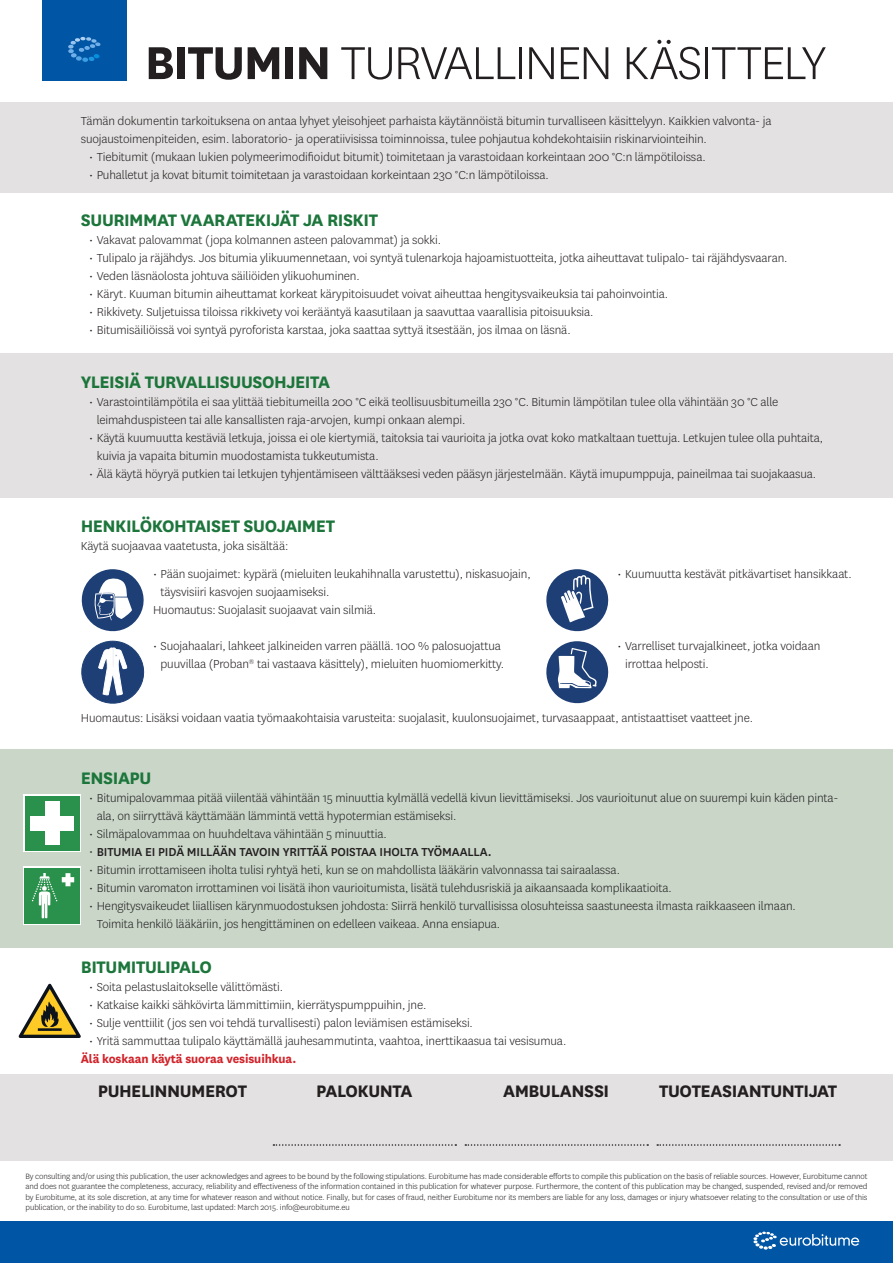
<style>
.page{position:relative;width:893px;height:1263px;background:#fff}
.page>*{position:absolute;margin:0;border:0;box-sizing:border-box;transform-origin:0 0}
.t1{font:300 54px "National";letter-spacing:-.035em;color:#231f20}
.t2{font:700 19.5px "National";letter-spacing:-.025em;color:#1c753b}
.t3{font:700 19.5px "National";letter-spacing:-.025em;color:#231f20}
.t4{font:300 13.5px/18px "National";letter-spacing:-.01em;color:#231f20}
.t5{font:500 13.5px "National";letter-spacing:-.01em;color:#231f20}
.t6{font:700 13.5px "National";letter-spacing:-.01em;color:#d1232a}
.t7{font:300 9px/10.5px "National";letter-spacing:-.01em;color:#231f20;text-align:justify}
.s1{font-weight:700}
.s2{font-weight:300}
</style>
<div class="page">
<div style="left:43px;top:0;width:84px;height:80px;background:#0155a5"></div>
<svg style="left:68px;top:37px;width:33px;height:25px"></svg>
<div style="left:0;top:750px;width:893px;height:198px;background:#c9d6c8"></div>
<div style="left:0;top:102px;width:893px;height:90px;background:#e3e1e1"></div>
<div style="left:0;top:354px;width:893px;height:144px;background:#e3e1e1"></div>
<div style="left:0;top:1222px;width:893px;height:41px;background:#0155a5"></div>
<svg style="left:753px;top:1231px;width:106px;height:18px"></svg>
<div style="left:0;top:1074px;width:893px;height:87px;background:#e3e1e1"></div>
<svg style="left:19px;top:984px;width:62px;height:54px"></svg>
<div style="left:23px;top:867px;width:58px;height:58px;background:#2a914c"></div>
<svg style="left:32px;top:873px;width:42px;height:46px"></svg>
<div style="left:23px;top:794px;width:58px;height:58px;background:linear-gradient(to right,#2a914c,#2a914c)"></div>
<div style="left:25px;top:796px;width:54px;height:54px;background:#2a914c"></div>
<div style="left:45px;top:801px;width:14px;height:44px;background:#fff"></div>
<div style="left:31px;top:816px;width:43px;height:14px;background:#fff"></div>
<svg style="left:273px;top:1144px;width:183px;height:2px"></svg>
<svg style="left:465px;top:1144px;width:183px;height:2px"></svg>
<svg style="left:657px;top:1144px;width:183px;height:2px"></svg>
<svg style="left:81px;top:569px;width:63px;height:63px"></svg>
<svg style="left:546px;top:569px;width:63px;height:63px"></svg>
<svg style="left:81px;top:641px;width:64px;height:63px"></svg>
<svg style="left:546px;top:641px;width:63px;height:63px"></svg>
<h1 class="t1" style="left:145px;top:29px;width:683px"><span class="s1">BITUMIN</span> TURVALLINEN KÄSITTELY</h1>
<p class="t4" style="left:81px;top:112px;width:692px">Tämän dokumentin tarkoituksena on antaa lyhyet yleisohjeet parhaista käytännöistä bitumin turvalliseen käsittelyyn. Kaikkien valvonta- ja suojaustoimenpiteiden, esim. laboratorio- ja operatiivisissa toiminnoissa, tulee pohjautua kohdekohtaisiin riskinarviointeihin.</p>
<p class="t4" style="left:89px;top:148px;width:618px">• Tiebitumit (mukaan lukien polymeerimodifioidut bitumit) toimitetaan ja varastoidaan korkeintaan 200 °C:n lämpötiloissa.</p>
<p class="t4" style="left:89px;top:166px;width:461px">• Puhalletut ja kovat bitumit toimitetaan ja varastoidaan korkeintaan 230 °C:n lämpötiloissa.</p>
<h2 class="t2" style="left:81px;top:207px;width:299px">SUURIMMAT VAARATEKIJÄT JA RISKIT</h2>
<p class="t4" style="left:89px;top:231px;width:353px">• Vakavat palovammat (jopa kolmannen asteen palovammat) ja sokki.</p>
<p class="t4" style="left:89px;top:249px;width:700px">• Tulipalo ja räjähdys. Jos bitumia ylikuumennetaan, voi syntyä tulenarkoja hajoamistuotteita, jotka aiheuttavat tulipalo- tai räjähdysvaaran.</p>
<p class="t4" style="left:89px;top:267px;width:272px">• Veden läsnäolosta johtuva säiliöiden ylikuohuminen.</p>
<p class="t4" style="left:89px;top:285px;width:580px">• Käryt. Kuuman bitumin aiheuttamat korkeat kärypitoisuudet voivat aiheuttaa hengitysvaikeuksia tai pahoinvointia.</p>
<p class="t4" style="left:89px;top:303px;width:506px">• Rikkivety. Suljetuissa tiloissa rikkivety voi kerääntyä kaasutilaan ja saavuttaa vaarallisia pitoisuuksia.</p>
<p class="t4" style="left:89px;top:321px;width:483px">• Bitumisäiliöissä voi syntyä pyroforista karstaa, joka saattaa syttyä itsestään, jos ilmaa on läsnä.</p>
<h2 class="t2" style="left:81px;top:368px;width:251px">YLEISIÄ TURVALLISUUSOHJEITA</h2>
<p class="t4" style="left:97px;top:393px;width:683px;text-indent:-7px">• Varastointilämpötila ei saa ylittää tiebitumeilla 200 °C eikä teollisuusbitumeilla 230 °C. Bitumin lämpötilan tulee olla vähintään 30 °C alle leimahduspisteen tai alle kansallisten raja-arvojen, kumpi onkaan alempi.</p>
<p class="t4" style="left:97px;top:429px;width:728px;text-indent:-7px">• Käytä kuumuutta kestäviä letkuja, joissa ei ole kiertymiä, taitoksia tai vaurioita ja jotka ovat koko matkaltaan tuettuja. Letkujen tulee olla puhtaita, kuivia ja vapaita bitumin muodostamista tukkeutumista.</p>
<p class="t4" style="left:89px;top:465px;width:728px">• Älä käytä höyryä putkien tai letkujen tyhjentämiseen välttääksesi veden pääsyn järjestelmään. Käytä imupumppuja, paineilmaa tai suojakaasua.</p>
<h2 class="t2" style="left:81px;top:512px;width:256px">HENKILÖKOHTAISET SUOJAIMET</h2>
<p class="t4" style="left:81px;top:537px;width:209px">Käytä suojaavaa vaatetusta, joka sisältää:</p>
<p class="t4" style="left:153px;top:565px;width:379px">• Pään suojaimet: kypärä (mieluiten leukahihnalla varustettu), niskasuojain,</p>
<p class="t4" style="left:161px;top:583px;width:170px">täysvisiiri kasvojen suojaamiseksi.</p>
<p class="t4" style="left:153px;top:601px;width:225px">Huomautus: Suojalasit suojaavat vain silmiä.</p>
<p class="t4" style="left:618px;top:565px;width:236px">• Kuumuutta kestävät pitkävartiset hansikkaat.</p>
<p class="t4" style="left:153px;top:637px;width:352px;text-align:center">• Suojahaalari, lahkeet jalkineiden varren päällä. 100 % palosuojattua puuvillaa (Proban<sup>®</sup> tai vastaava käsittely), mieluiten huomiomerkitty.</p>
<p class="t4" style="left:625px;top:637px;width:197px;text-indent:-7px">• Varrelliset turvajalkineet, jotka voidaan irrottaa helposti.</p>
<p class="t4" style="left:81px;top:709px;width:674px">Huomautus: Lisäksi voidaan vaatia työmaakohtaisia varusteita: suojalasit, kuulonsuojaimet, turvasaappaat, antistaattiset vaatteet jne.</p>
<h2 class="t2" style="left:81px;top:764px;width:72px">ENSIAPU</h2>
<p class="t4" style="left:97px;top:789px;width:743px;text-indent:-7px">• Bitumipalovammaa pitää viilentää vähintään 15 minuuttia kylmällä vedellä kivun lievittämiseksi. Jos vaurioitunut alue on suurempi kuin käden pinta&shy;ala, on siirryttävä käyttämään lämmintä vettä hypotermian estämiseksi.</p>
<p class="t4" style="left:89px;top:825px;width:299px">• Silmäpalovammaa on huuhdeltava vähintään 5 minuuttia.</p>
<p class="t5" style="left:89px;top:843px;width:404px"><span class="s2">•</span> BITUMIA EI PIDÄ MILLÄÄN TAVOIN YRITTÄÄ POISTAA IHOLTA TYÖMAALLA.</p>
<p class="t4" style="left:89px;top:861px;width:532px">• Bitumin irrottamiseen iholta tulisi ryhtyä heti, kun se on mahdollista lääkärin valvonnassa tai sairaalassa.</p>
<p class="t4" style="left:89px;top:879px;width:584px">• Bitumin varomaton irrottaminen voi lisätä ihon vaurioitumista, lisätä tulehdusriskiä ja aikaansaada komplikaatioita.</p>
<p class="t4" style="left:97px;top:897px;width:701px;text-indent:-7px">• Hengitysvaikeudet liiallisen kärynmuodostuksen johdosta: Siirrä henkilö turvallisissa olosuhteissa saastuneesta ilmasta raikkaaseen ilmaan.<br>Toimita henkilö lääkäriin, jos hengittäminen on edelleen vaikeaa. Anna ensiapua.</p>
<h2 class="t2" style="left:81px;top:953px;width:133px">BITUMITULIPALO</h2>
<p class="t4" style="left:89px;top:978px;width:195px">• Soita pelastuslaitokselle välittömästi.</p>
<p class="t4" style="left:89px;top:996px;width:339px">• Katkaise kaikki sähkövirta lämmittimiin, kierrätyspumppuihin, jne.</p>
<p class="t4" style="left:89px;top:1014px;width:385px">• Sulje venttiilit (jos sen voi tehdä turvallisesti) palon leviämisen estämiseksi.</p>
<p class="t4" style="left:89px;top:1032px;width:478px">• Yritä sammuttaa tulipalo käyttämällä jauhesammutinta, vaahtoa, inerttikaasua tai vesisumua.</p>
<p class="t6" style="left:81px;top:1049px;width:217px">Älä koskaan käytä suoraa vesisuihkua.</p>
<h2 class="t3" style="left:98px;top:1078px;width:151px">PUHELINNUMEROT</h2>
<h2 class="t3" style="left:316px;top:1078px;width:98px">PALOKUNTA</h2>
<h2 class="t3" style="left:503px;top:1078px;width:108px">AMBULANSSI</h2>
<h2 class="t3" style="left:659px;top:1078px;width:180px">TUOTEASIANTUNTIJAT</h2>
<p class="t7" style="left:26px;top:1170px;width:843px">By consulting and/or using this publication, the user acknowledges and agrees to be bound by the following stipulations. Eurobitume has made considerable efforts to compile this publication on the basis of reliable sources. However, Eurobitume cannot and does not guarantee the completeness, accuracy, reliability and effectiveness of the information contained in this publication for whatever purpose. Furthermore, the content of this publication may be changed, suspended, revised and/or removed by Eurobitume, at its sole discretion, at any time for whatever reason and without notice. Finally, but for cases of fraud, neither Eurobitume nor its members are liable for any loss, damages or injury whatsoever relating to the consultation or use of this publication, or the inability to do so. Eurobitume, last updated: March 2015. info@eurobitume.eu</p>
</div>
